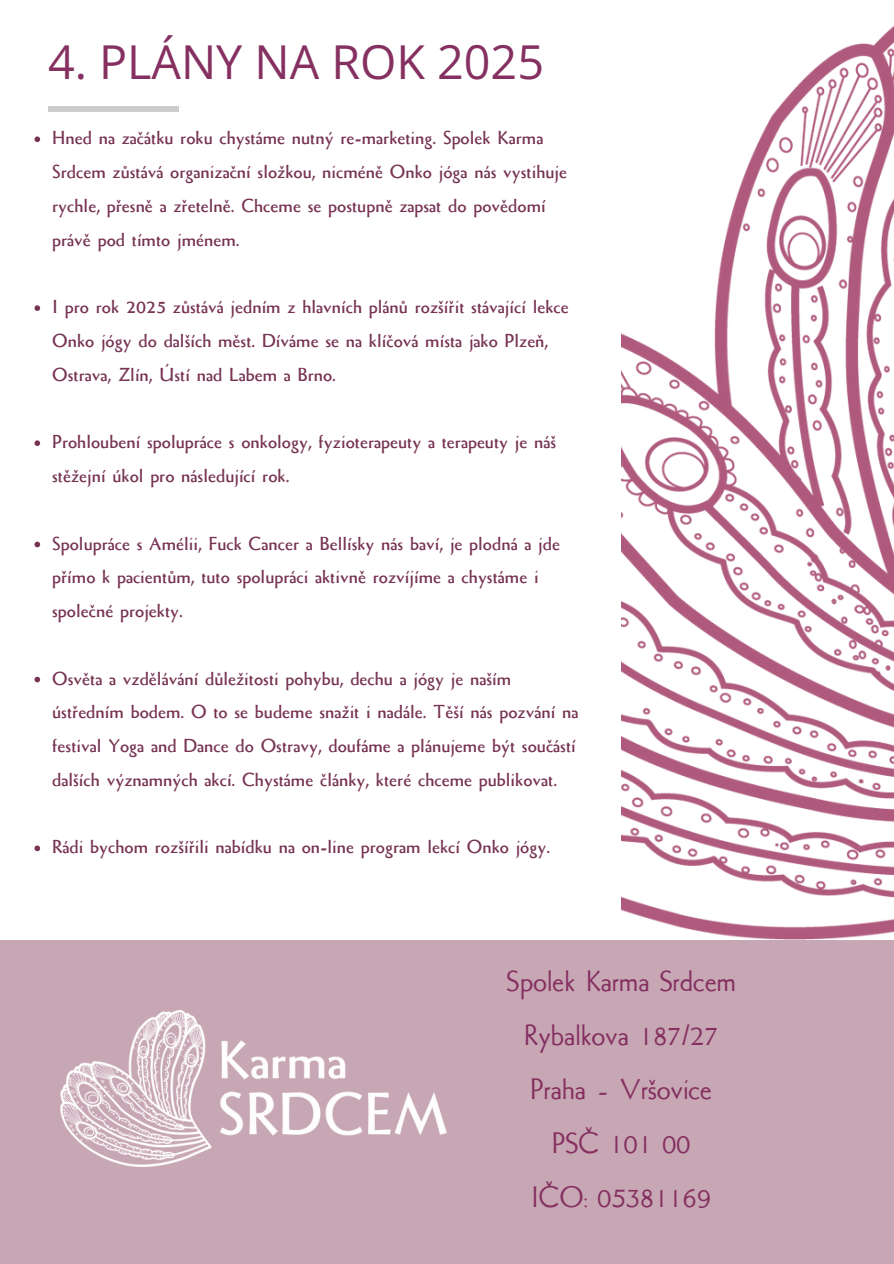
<style>
.page{position:relative;width:894px;height:1264px;background:#fff}
.page>*{position:absolute;margin:0;border:0;box-sizing:border-box;transform-origin:0 0}
.t1{font:46.65px "Open Sans";color:#853060}
.t2{font:500 33px/54px "Stellar Classic SGOT Std";color:#853060;text-align:center}
.t3{font:700 21px/33.8px "Stellar Classic SGOT Std";color:#773453}
</style>
<div class="page">
<div style="left:48px;top:106px;width:130px;height:5px;background:#ccc"></div>
<img style="left:621px;top:26px;width:272px;height:913px">
<div style="left:0;top:939px;width:893px;height:324px;background:#c8a7b5"></div>
<img style="left:61px;top:1010px;width:385px;height:156px">
<svg style="left:34px;top:136px;width:6px;height:6px"></svg>
<svg style="left:34px;top:305px;width:6px;height:6px"></svg>
<svg style="left:34px;top:440px;width:6px;height:6px"></svg>
<svg style="left:34px;top:541px;width:6px;height:6px"></svg>
<svg style="left:34px;top:676px;width:6px;height:6px"></svg>
<svg style="left:34px;top:845px;width:6px;height:6px"></svg>
<h1 class="t1" style="left:48px;top:29px;width:497px">4. PLÁNY NA ROK 2025</h1>
<p class="t3" style="left:52px;top:122px;width:516px">Hned na začátku roku chystáme nutný re-marketing. Spolek Karma Srdcem zůstává organizační složkou, nicméně Onko jóga nás vystihuje rychle, přesně a zřetelně. Chceme se postupně zapsat do povědomí právě pod tímto jménem.</p>
<p class="t3" style="left:52px;top:291px;width:518px">I pro rok 2025 zůstává jedním z hlavních plánů rozšířit stávající lekce<br>Onko jógy do dalších měst. Díváme se na klíčová místa jako Plzeň,<br>Ostrava, Zlín, Ústí nad Labem a Brno.</p>
<p class="t3" style="left:52px;top:426px;width:505px">Prohloubení spolupráce s onkology, fyzioterapeuty a terapeuty je náš stěžejní úkol pro následující rok.</p>
<p class="t3" style="left:52px;top:527px;width:509px">Spolupráce s Amélii, Fuck Cancer a Bellísky nás baví, je plodná a jde přímo k pacientům, tuto spolupráci aktivně rozvíjíme a chystáme i společné projekty.</p>
<p class="t3" style="left:52px;top:662px;width:527px">Osvěta a vzdělávání důležitosti pohybu, dechu a jógy je naším ústředním bodem. O to se budeme snažit i nadále. Těší nás pozvání na festival Yoga and Dance do Ostravy, doufáme a plánujeme být součástí dalších významných akcí. Chystáme články, které chceme publikovat.</p>
<p class="t3" style="left:52px;top:831px;width:499px">Rádi bychom rozšířili nabídku na on-line program lekcí Onko jógy.</p>
<p class="t2" style="left:506px;top:955px;width:231px">Spolek Karma Srdcem<br>Rybalkova 187/27<br>Praha - Vršovice<br>PSČ 101 00<br>IČO: 05381169</p>
</div>
